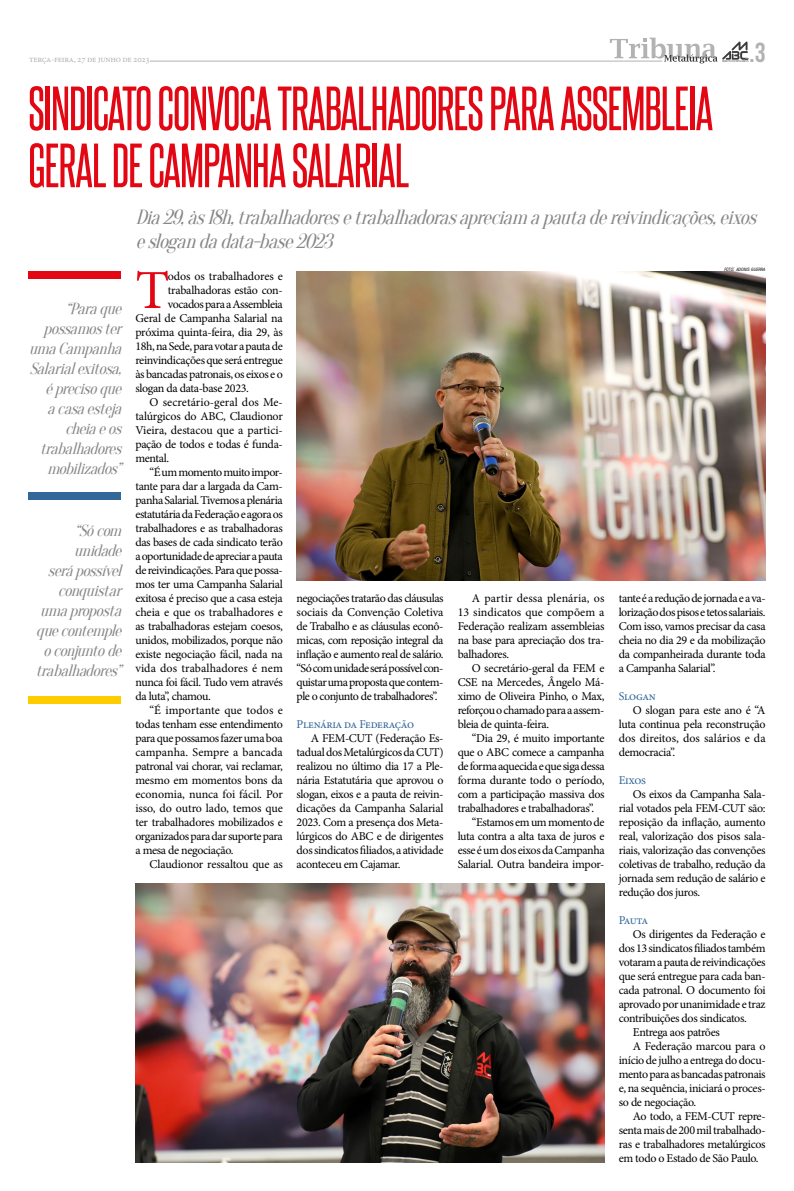
<style>
.page{position:relative;width:794px;height:1191px;background:#fff}
.page>*{position:absolute;margin:0;border:0;box-sizing:border-box;transform-origin:0 0}
.TEXTO{font:55.1px "Minion Pro";color:#e30613}
.t1{font:53px/57px "Steelfish Rg";letter-spacing:-.015em;color:#e30613}
.TEXTO-2{font:27.5px "Bebas Neue";color:#b3b2b2}
.TEXTO-3{font:italic 20px/24px "Oranienbaum";color:#878787}
.TEXTO-4{font:italic 16px/20px "Oranienbaum";color:#878787;text-align:right}
.TEXTO-5{font:12px/14px "Minion Pro";letter-spacing:-.03em;color:#000;text-align:justify}
.TEXTO-6{font:12px "Minion Pro";letter-spacing:-.03em;color:#369}
.t2{font:9px "Minion Pro";letter-spacing:-.03em;color:#b3b2b2}
.Texto_final_tribu{font:italic condensed 4.4px "Swiss 721 BT";color:#000}
.s1{font-size:6.2px}
</style>
<div class="page">
<hr style="left:150px;top:61px;width:512px;height:1px;background:#b3b2b2">
<svg style="left:610px;top:38px;width:138px;height:25px"></svg>
<div style="left:28px;top:492px;width:93px;height:8px;background:#369"></div>
<div style="left:28px;top:696px;width:93px;height:8px;background:#fc0"></div>
<div style="left:28px;top:270px;width:93px;height:8px;background:#e30613"></div>
<img style="left:297px;top:272px;width:468px;height:308px">
<img style="left:135px;top:883px;width:469px;height:279px">
<p class="t2" style="left:29px;top:53px;width:122px">terça-feira, 27 de junho de 2023</p>
<p class="t1" style="left:28px;top:76px;width:686px">SINDICATO CONVOCA TRABALHADORES PARA ASSEMBLEIA<br>GERAL DE CAMPANHA SALARIAL</p>
<p class="TEXTO-2" style="left:749px;top:37px;width:18px">.3</p>
<p class="TEXTO-4" style="left:29px;top:299px;width:99px">“Paraque possamoster umaCampanha<br>Salarialexitosa, éprecisoque acasaesteja cheiaeos trabalhadores mobilizados”</p>
<p class="TEXTO-4" style="left:36px;top:520px;width:92px">“Sócom unidade serápossível conquistar umaproposta quecontemple oconjuntode trabalhadores”</p>
<p class="TEXTO-3" style="left:135px;top:205px;width:628px">Dia29,às18h,trabalhadoresetrabalhadorasapreciam apautadereivindicações,eixos eslogandadata-base2023</p>
<p class="Texto_final_tribu" style="left:724px;top:267px;width:43px">FOTO<span class="s1">:</span> ADONIS GUERRA</p>
<p class="TEXTO" style="left:135px;top:253px;width:35px">T</p>
<p class="TEXTO-5" style="left:168px;top:269px;width:117px">odos os trabalhadores e</p>
<p class="TEXTO-5" style="left:168px;top:283px;width:117px">trabalhadoras estão con-</p>
<p class="TEXTO-5" style="left:168px;top:297px;width:117px">vocados para a Assembleia</p>
<p class="TEXTO-5" style="left:135px;top:311px;width:149px">Geral de Campanha Salarial na</p>
<p class="TEXTO-5" style="left:135px;top:325px;width:149px">próxima quinta-feira, dia 29, às</p>
<p class="TEXTO-5" style="left:135px;top:339px;width:149px">18h, na Sede, para votar a pauta de</p>
<p class="TEXTO-5" style="left:135px;top:353px;width:149px">reinvindicações que será entregue</p>
<p class="TEXTO-5" style="left:135px;top:367px;width:149px">às bancadas patronais, os eixos e o</p>
<p class="TEXTO-5" style="left:135px;top:381px;width:115px">slogan da data-base 2023.</p>
<p class="TEXTO-5" style="left:135px;top:395px;width:149px;text-indent:14px">O secretário-geral dos Me&shy;talúrgicos do ABC, Claudionor Vieira, destacou que a partici&shy;pação de todos e todas é funda&shy;mental.</p>
<p class="TEXTO-5" style="left:135px;top:465px;width:149px;text-indent:14px">“É um momento muito impor&shy;tante para dar a largada da Cam&shy;panha Salarial. Tivemos a plenária estatutária da Federação e agora os trabalhadores e as trabalhadoras das bases de cada sindicato terão a oportunidade de apreciar a pauta de reivindicações. Para que possa&shy;mos ter uma Campanha Salarial exitosa é preciso que a casa esteja cheia e que os trabalhadores e as trabalhadoras estejam coesos, unidos, mobilizados, porque não existe negociação fácil, nada na vida dos trabalhadores é nem nunca foi fácil. Tudo vem através da luta”, chamou.</p>
<p class="TEXTO-5" style="left:135px;top:703px;width:149px;text-indent:14px">“É importante que todos e todas tenham esse entendimento para que possamos fazer uma boa campanha. Sempre a bancada patronal vai chorar, vai reclamar, mesmo em momentos bons da economia, nunca foi fácil. Por isso, do outro lado, temos que ter trabalhadores mobilizados e organizados para dar suporte para a mesa de negociação.</p>
<p class="TEXTO-5" style="left:150px;top:857px;width:135px">Claudionor ressaltou que as</p>
<p class="TEXTO-5" style="left:297px;top:591px;width:148px">negociações tratarão das cláusulas sociais da Convenção Coletiva de Trabalho e as cláusulas econô&shy;micas, com reposição integral da inflação e aumento real de salário. “Só com unidade será possível con&shy;quistar uma proposta que contem&shy;ple o conjunto de trabalhadores”.</p>
<p class="TEXTO-6" style="left:297px;top:716px;width:119px">Plenária da Federação</p>
<p class="TEXTO-5" style="left:297px;top:731px;width:148px;text-indent:14px">A FEM-CUT (Federação Es&shy;tadual dos Metalúrgicos da CUT) realizou no último dia 17 a Ple&shy;nária Estatutária que aprovou o slogan, eixos e a pauta de reivin&shy;dicações da Campanha Salarial 2023. Com a presença dos Meta&shy;lúrgicos do ABC e de dirigentes dos sindicatos filiados, a atividade aconteceu em Cajamar.</p>
<p class="TEXTO-5" style="left:458px;top:591px;width:148px;text-indent:14px">A partir dessa plenária, os 13 sindicatos que compõem a Federação realizam assembleias na base para apreciação dos tra&shy;balhadores.</p>
<p class="TEXTO-5" style="left:458px;top:661px;width:148px;text-indent:14px">O secretário-geral da FEM e CSE na Mercedes, Ângelo Má&shy;ximo de Oliveira Pinho, o Max, reforçou o chamado para a assem&shy;bleia de quinta-feira.</p>
<p class="TEXTO-5" style="left:458px;top:731px;width:148px;text-indent:14px">“Dia 29, é muito importante que o ABC comece a campanha de forma aquecida e que siga dessa forma durante todo o período, com a participação massiva dos trabalhadores e trabalhadoras”.</p>
<p class="TEXTO-5" style="left:458px;top:815px;width:148px;text-indent:14px">“Estamos em um momento de luta contra a alta taxa de juros e esse é um dos eixos da Campanha Salarial. Outra bandeira impor-</p>
<p class="TEXTO-5" style="left:619px;top:591px;width:148px">tante é a redução de jornada e a va&shy;lorização dos pisos e tetos salariais.<br>Com isso, vamos precisar da casa cheia no dia 29 e da mobilização da companheirada durante toda a Campanha Salarial”.</p>
<p class="TEXTO-6" style="left:619px;top:688px;width:39px">Slogan</p>
<p class="TEXTO-5" style="left:619px;top:703px;width:148px;text-indent:14px">O slogan para este ano é “A luta continua pela reconstrução dos direitos, dos salários e da democracia”.</p>
<p class="TEXTO-6" style="left:619px;top:772px;width:29px">Eixos</p>
<p class="TEXTO-5" style="left:619px;top:787px;width:148px;text-indent:14px">Os eixos da Campanha Sala&shy;rial votados pela FEM-CUT são: reposição da inflação, aumento real, valorização dos pisos sala&shy;riais, valorização das convenções coletivas de trabalho, redução da jornada sem redução de salário e redução dos juros.</p>
<p class="TEXTO-6" style="left:619px;top:912px;width:31px">Pauta</p>
<p class="TEXTO-5" style="left:619px;top:927px;width:148px;text-indent:14px">Os dirigentes da Federação e dos 13 sindicatos filiados também votaram a pauta de reivindicações que será entregue para cada ban&shy;cada patronal. O documento foi aprovado por unanimidade e traz contribuições dos sindicatos.</p>
<p class="TEXTO-5" style="left:633px;top:1025px;width:89px">Entrega aos patrões</p>
<p class="TEXTO-5" style="left:619px;top:1039px;width:148px;text-indent:14px">A Federação marcou para o início de julho a entrega do docu&shy;mento para as bancadas patronais e, na sequência, iniciará o proces&shy;so de negociação.</p>
<p class="TEXTO-5" style="left:619px;top:1109px;width:148px;text-indent:14px">Ao todo, a FEM-CUT repre&shy;senta mais de 200 mil trabalhado&shy;ras e trabalhadores metalúrgicos em todo o Estado de São Paulo.</p>
</div>
